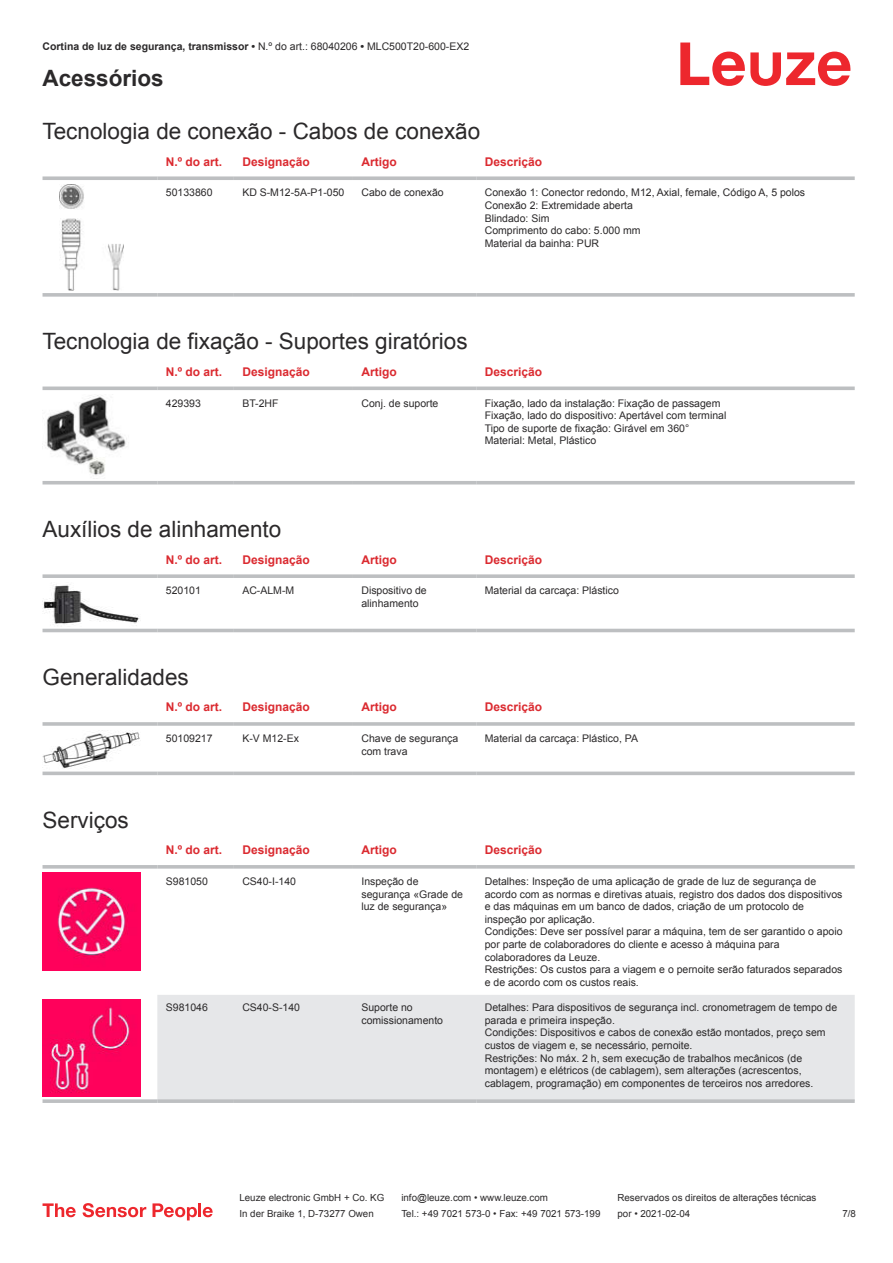
<style>
.page{position:relative;width:893px;height:1263px;background:#fff}
.page>*{position:absolute;margin:0;border:0;box-sizing:border-box;transform-origin:0 0}
.t1{font:22.5px "Arial";color:#2b292a}
.t2{font:700 22.5px "Arial";color:#2b292a}
.t3{font:700 12px "Arial";color:#db2a30}
.t4{font:10.5px/12.6px "Arial";color:#2b292a}
.t5{font:700 10.5px "Arial";color:#2b292a}
.t6{font:9.75px "Arial";color:#2b292a}
.s1{font-weight:400}
</style>
<div class="page">
<svg style="left:680px;top:43px;width:170px;height:43px"></svg>
<svg style="left:43px;top:176px;width:114px;height:4px"></svg>
<svg style="left:157px;top:176px;width:77px;height:4px"></svg>
<svg style="left:234px;top:176px;width:119px;height:4px"></svg>
<svg style="left:353px;top:176px;width:123px;height:4px"></svg>
<svg style="left:476px;top:176px;width:379px;height:4px;background:#c4c6c8"></svg>
<svg style="left:43px;top:293px;width:114px;height:4px"></svg>
<svg style="left:157px;top:293px;width:77px;height:4px"></svg>
<svg style="left:234px;top:293px;width:119px;height:4px"></svg>
<svg style="left:353px;top:293px;width:123px;height:4px"></svg>
<svg style="left:476px;top:293px;width:379px;height:4px;background:#c3c5c7"></svg>
<img style="left:59px;top:184px;width:65px;height:107px">
<svg style="left:43px;top:478px;width:812px;height:7px"></svg>
<svg style="left:43px;top:386px;width:114px;height:4px"></svg>
<svg style="left:157px;top:386px;width:77px;height:4px"></svg>
<svg style="left:234px;top:386px;width:119px;height:4px"></svg>
<svg style="left:353px;top:386px;width:123px;height:4px"></svg>
<svg style="left:476px;top:386px;width:379px;height:4px;background:#c5c7c9"></svg>
<hr style="left:43px;top:481px;width:114px;height:3px;background:#bdbfc1">
<hr style="left:157px;top:481px;width:77px;height:3px;background:#bdbfc1">
<hr style="left:234px;top:481px;width:119px;height:3px;background:#bdbfc1">
<hr style="left:353px;top:481px;width:123px;height:3px;background:#bdbfc1">
<hr style="left:476px;top:481px;width:379px;height:3px;background:#bdbfc1">
<img style="left:43px;top:395px;width:84px;height:80px">
<div style="left:43px;top:628px;width:812px;height:5px;background:#ececed"></div>
<svg style="left:43px;top:574px;width:114px;height:4px"></svg>
<svg style="left:157px;top:574px;width:77px;height:4px"></svg>
<svg style="left:234px;top:574px;width:119px;height:4px"></svg>
<svg style="left:353px;top:574px;width:123px;height:4px"></svg>
<svg style="left:476px;top:574px;width:379px;height:4px;background:#c3c5c7"></svg>
<hr style="left:43px;top:629px;width:114px;height:3px;background:#bdbfc1">
<hr style="left:157px;top:629px;width:77px;height:3px;background:#bdbfc1">
<hr style="left:234px;top:629px;width:119px;height:3px;background:#bdbfc1">
<hr style="left:353px;top:629px;width:123px;height:3px;background:#bdbfc1">
<hr style="left:476px;top:629px;width:379px;height:3px;background:#bdbfc1">
<img style="left:43px;top:585px;width:97px;height:40px">
<svg style="left:43px;top:740px;width:811px;height:36px"></svg>
<hr style="left:43px;top:722px;width:114px;height:4px;background:#bdbfc1">
<hr style="left:157px;top:722px;width:77px;height:4px;background:#c8cacb">
<hr style="left:234px;top:722px;width:119px;height:4px;background:#c3c5c6">
<hr style="left:353px;top:722px;width:123px;height:4px;background:#bdbfc1">
<hr style="left:476px;top:722px;width:379px;height:4px;background:#c8cacb">
<svg style="left:43px;top:771px;width:114px;height:4px"></svg>
<svg style="left:157px;top:771px;width:77px;height:4px"></svg>
<svg style="left:234px;top:771px;width:119px;height:4px"></svg>
<svg style="left:353px;top:771px;width:123px;height:4px"></svg>
<svg style="left:476px;top:771px;width:379px;height:4px;background:#c6c8ca"></svg>
<img style="left:43px;top:730px;width:97px;height:39px">
<div style="left:157px;top:995px;width:698px;height:104px;background:#e6e7e9"></div>
<svg style="left:43px;top:865px;width:114px;height:4px"></svg>
<svg style="left:157px;top:865px;width:77px;height:4px"></svg>
<svg style="left:234px;top:865px;width:119px;height:4px"></svg>
<svg style="left:353px;top:865px;width:123px;height:4px"></svg>
<svg style="left:476px;top:865px;width:379px;height:4px;background:#c3c5c7"></svg>
<svg style="left:43px;top:1099px;width:114px;height:4px"></svg>
<hr style="left:157px;top:1099px;width:77px;height:4px;background:#bdbfc1">
<svg style="left:234px;top:1099px;width:119px;height:4px"></svg>
<svg style="left:353px;top:1099px;width:123px;height:4px"></svg>
<hr style="left:476px;top:1099px;width:379px;height:4px;background:#bdbfc1">
<img style="left:43px;top:873px;width:97px;height:98px">
<img style="left:43px;top:999px;width:97px;height:98px">
<svg style="left:43px;top:1203px;width:33px;height:14px"></svg>
<svg style="left:83px;top:1203px;width:63px;height:14px"></svg>
<svg style="left:153px;top:1203px;width:44px;height:17px"></svg>
<hr style="left:198px;top:1203px;width:3px;height:14px;background:#ed272d">
<svg style="left:203px;top:1207px;width:10px;height:10px"></svg>
<p class="t5" style="left:43px;top:43px;width:428px">Cortina de luz de segurança, transmissor • <span class="s1">N.º do art.: 68040206</span> • <span class="s1">MLC500T20-600-EX2</span></p>
<h1 class="t2" style="left:43px;top:70px;width:123px">Acessórios</h1>
<h1 class="t1" style="left:43px;top:123px;width:439px">Tecnologia de conexão - Cabos de conexão</h1>
<p class="t3" style="left:166px;top:157px;width:58px">N.º do art.</p>
<p class="t3" style="left:242px;top:157px;width:69px">Designação</p>
<p class="t3" style="left:361px;top:157px;width:37px">Artigo</p>
<p class="t3" style="left:485px;top:157px;width:59px">Descrição</p>
<p class="t4" style="left:166px;top:187px;width:48px">50133860</p>
<p class="t4" style="left:242px;top:187px;width:104px">KD S-M12-5A-P1- 050</p>
<p class="t4" style="left:361px;top:187px;width:84px">Cabo de conexão</p>
<p class="t4" style="left:485px;top:187px;width:322px">Conexão 1: Conector redondo, M12, Axial, female, Código A, 5 polos<br>Conexão 2: Extremidade aberta<br>Blindado: Sim<br>Comprimento do cabo: 5.000 mm<br>Material da bainha: PUR</p>
<h1 class="t1" style="left:43px;top:333px;width:427px">Tecnologia de fixação - Suportes giratórios</h1>
<p class="t3" style="left:166px;top:367px;width:58px">N.º do art.</p>
<p class="t3" style="left:242px;top:367px;width:69px">Designação</p>
<p class="t3" style="left:361px;top:367px;width:37px">Artigo</p>
<p class="t3" style="left:485px;top:367px;width:59px">Descrição</p>
<p class="t4" style="left:166px;top:397px;width:37px">429393</p>
<p class="t4" style="left:242px;top:397px;width:38px">BT-2HF</p>
<p class="t4" style="left:361px;top:397px;width:79px">Conj. de suporte</p>
<p class="t4" style="left:485px;top:397px;width:243px">Fixação, lado da instalação: Fixação de passagem Fixação, lado do dispositivo: Apertável com terminal Tipo de suporte de fixação: Girável em 360° Material: Metal, Plástico</p>
<h1 class="t1" style="left:43px;top:521px;width:240px">Auxílios de alinhamento</h1>
<p class="t3" style="left:166px;top:555px;width:58px">N.º do art.</p>
<p class="t3" style="left:242px;top:555px;width:69px">Designação</p>
<p class="t3" style="left:361px;top:555px;width:37px">Artigo</p>
<p class="t3" style="left:485px;top:555px;width:59px">Descrição</p>
<p class="t4" style="left:166px;top:585px;width:37px">520101</p>
<p class="t4" style="left:242px;top:585px;width:53px">AC-ALM-M</p>
<p class="t4" style="left:361px;top:585px;width:67px">Dispositivo de alinhamento</p>
<p class="t4" style="left:485px;top:585px;width:136px">Material da carcaça: Plástico</p>
<h1 class="t1" style="left:43px;top:669px;width:148px">Generalidades</h1>
<p class="t3" style="left:166px;top:702px;width:58px">N.º do art.</p>
<p class="t3" style="left:242px;top:702px;width:69px">Designação</p>
<p class="t3" style="left:361px;top:702px;width:37px">Artigo</p>
<p class="t3" style="left:485px;top:702px;width:59px">Descrição</p>
<p class="t4" style="left:166px;top:733px;width:48px">50109217</p>
<p class="t4" style="left:242px;top:733px;width:58px">K-V M12-Ex</p>
<p class="t4" style="left:361px;top:733px;width:98px">Chave de segurança com trava</p>
<p class="t4" style="left:485px;top:733px;width:155px">Material da carcaça: Plástico, PA</p>
<h1 class="t1" style="left:43px;top:812px;width:88px">Serviços</h1>
<p class="t3" style="left:166px;top:845px;width:58px">N.º do art.</p>
<p class="t3" style="left:242px;top:845px;width:69px">Designação</p>
<p class="t3" style="left:361px;top:845px;width:37px">Artigo</p>
<p class="t3" style="left:485px;top:845px;width:59px">Descrição</p>
<p class="t4" style="left:166px;top:876px;width:44px">S981050</p>
<p class="t4" style="left:242px;top:876px;width:55px">CS40-I-140</p>
<p class="t4" style="left:361px;top:876px;width:103px">Inspeção de segurança «Grade de luz de segurança»</p>
<p class="t4" style="left:485px;top:876px;width:359px">Detalhes: Inspeção de uma aplicação de grade de luz de segurança de acordo com as normas e diretivas atuais, registro dos dados dos dispositivos e das máquinas em um banco de dados, criação de um protocolo de inspeção por aplicação.<br>Condições: Deve ser possível parar a máquina, tem de ser garantido o apoio por parte de colaboradores do cliente e acesso à máquina para colaboradores da Leuze.<br>Restrições: Os custos para a viagem e o pernoite serão faturados separados e de acordo com os custos reais.</p>
<p class="t4" style="left:166px;top:1002px;width:44px">S981046</p>
<p class="t4" style="left:242px;top:1002px;width:59px">CS40-S-140</p>
<p class="t4" style="left:361px;top:1002px;width:83px">Suporte no comissionamento</p>
<p class="t4" style="left:485px;top:1002px;width:354px">Detalhes: Para dispositivos de segurança incl. cronometragem de tempo de parada e primeira inspeção.<br>Condições: Dispositivos e cabos de conexão estão montados, preço sem custos de viagem e, se necessário, pernoite.<br>Restrições: No máx. 2 h, sem execução de trabalhos mecânicos (de montagem) e elétricos (de cablagem), sem alterações (acrescentos, cablagem, programação) em componentes de terceiros nos arredores.</p>
<p class="t6" style="left:239px;top:1194px;width:146px">Leuze electronic GmbH + Co. KG</p>
<p class="t6" style="left:401px;top:1194px;width:148px">info@leuze.com • www.leuze.com</p>
<p class="t6" style="left:617px;top:1194px;width:200px">Reservados os direitos de alterações técnicas</p>
<p class="t6" style="left:239px;top:1210px;width:136px">In der Braike 1, D-73277 Owen</p>
<p class="t6" style="left:401px;top:1210px;width:201px">Tel.: +49 7021 573-0 • Fax: +49 7021 573-199</p>
<p class="t6" style="left:617px;top:1210px;width:74px">por • 2021-02-04</p>
<p class="t6" style="left:842px;top:1210px;width:15px">7 /8</p>
</div>
